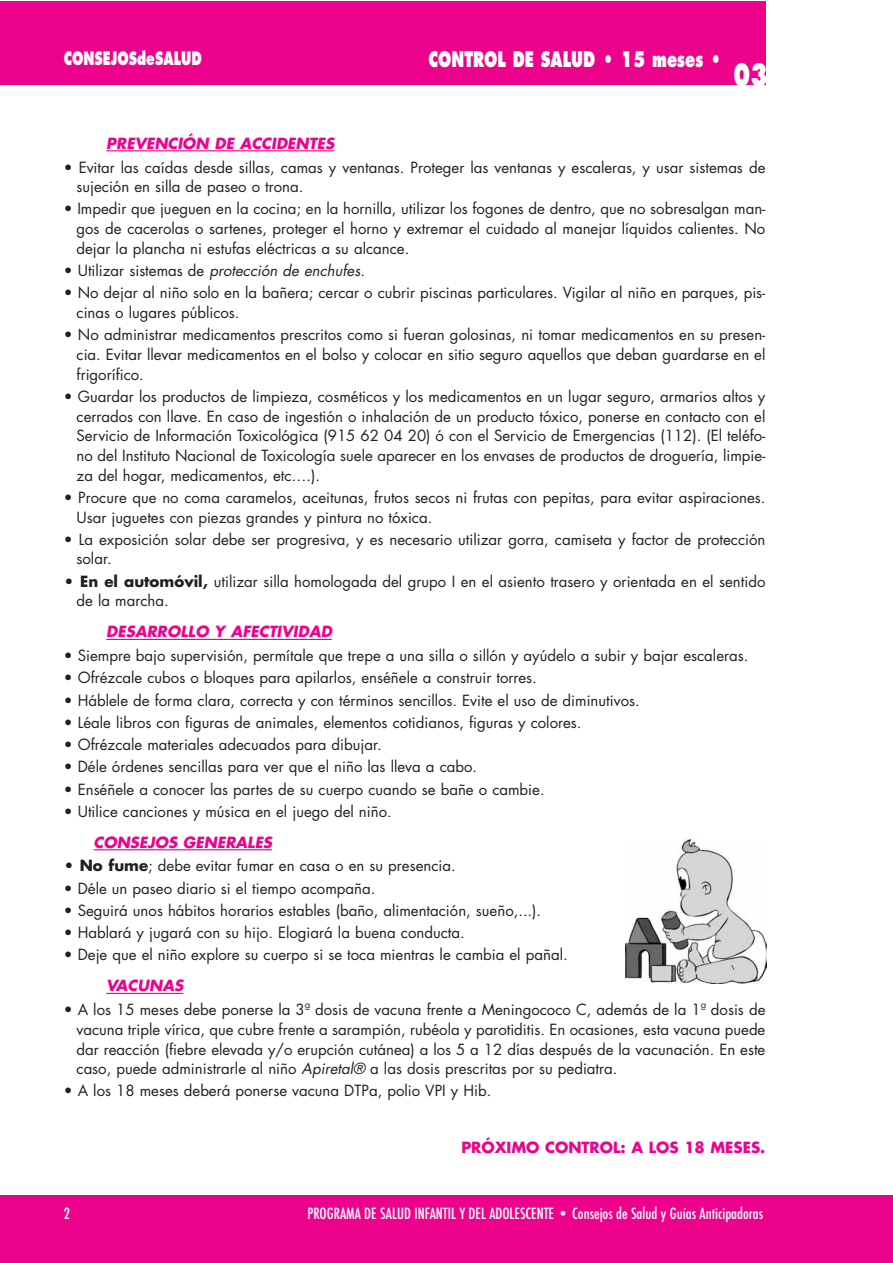
<style>
.page{position:relative;width:893px;height:1263px;background:#fff}
.page>*{position:absolute;margin:0;border:0;box-sizing:border-box;transform-origin:0 0}
.t1{font:800 30px "Futura";color:#fff;scale:.7 1}
.t2{font:800 21px "Futura";color:#fff;scale:.7 1}
.t3{font:800 18px "Futura";color:#fff;scale:.7 1}
.t4{font:15px/19.6px "Futura";color:#231f20}
.t5{font:500 condensed 15px "Futura";color:#fff}
.t6{font:italic 700 15px "Futura";color:#ed028c}
.t7{font:700 15px "Futura";color:#ed028c}
.s1{font-style:italic}
.s2{font-weight:700}
</style>
<div class="page">
<div style="left:0;top:1195px;width:892px;height:68px;background:#ed028c"></div>
<hr style="left:106px;top:150px;width:228px;height:1px;background:#ed028c">
<hr style="left:106px;top:639px;width:226px;height:1px;background:#ed028c">
<hr style="left:94px;top:849px;width:178px;height:1px;background:#ed028c">
<hr style="left:116px;top:993px;width:67px;height:1px;background:#ed028c">
<div style="left:0;top:1px;width:765px;height:84px;background:#ed028c"></div>
<img style="left:626px;top:840px;width:140px;height:144px">
<p class="t3" style="left:64px;top:50px;width:198px">CONSEJOSdeSALUD</p>
<h2 class="t2" style="left:429px;top:50px;width:421px">CONTROL DE SALUD • 15 meses •</h2>
<h1 class="t1" style="left:733px;top:62px;width:51px">03</h1>
<p class="t6" style="left:106px;top:136px;width:229px">PREVENCIÓN DE ACCIDENTES</p>
<p class="t4" style="left:77px;top:158px;width:690px;text-indent:-13px">• Evitar las caídas desde sillas, camas y ventanas. Proteger las ventanas y escaleras, y usar sistemas de sujeción en silla de paseo o trona.</p>
<p class="t4" style="left:77px;top:200px;width:690px;text-align:justify;text-indent:-13px">• Impedir que jueguen en la cocina; en la hornilla, utilizar los fogones de dentro, que no sobresalgan man&shy;gos de cacerolas o sartenes, proteger el horno y extremar el cuidado al manejar líquidos calientes. No dejar la plancha ni estufas eléctricas a su alcance.</p>
<p class="t4" style="left:64px;top:262px;width:303px">• Utilizar sistemas de <span class="s1">protección de enchufes</span>.</p>
<p class="t4" style="left:77px;top:284px;width:690px;text-indent:-13px">• No dejar al niño solo en la bañera; cercar o cubrir piscinas particulares. Vigilar al niño en parques, pis&shy;cinas o lugares públicos.</p>
<p class="t4" style="left:77px;top:326px;width:690px;text-align:justify;text-indent:-13px">• No administrar medicamentos prescritos como si fueran golosinas, ni tomar medicamentos en su presen&shy;cia. Evitar llevar medicamentos en el bolso y colocar en sitio seguro aquellos que deban guardarse en el frigorífico.</p>
<p class="t4" style="left:77px;top:388px;width:690px;text-align:justify;text-indent:-13px">• Guardar los productos de limpieza, cosméticos y los medicamentos en un lugar seguro, armarios altos y cerrados con llave. En caso de ingestión o inhalación de un producto tóxico, ponerse en contacto con el Servicio de Información Toxicológica (915 62 04 20) ó con el Servicio de Emergencias (112). (El teléfo&shy;no del Instituto Nacional de Toxicología suele aparecer en los envases de productos de droguería, limpie&shy;za del hogar, medicamentos, etc….).</p>
<p class="t4" style="left:77px;top:489px;width:690px;text-indent:-13px">• Procure que no coma caramelos, aceitunas, frutos secos ni frutas con pepitas, para evitar aspiraciones.<br>Usar juguetes con piezas grandes y pintura no tóxica.</p>
<p class="t4" style="left:77px;top:531px;width:690px;text-indent:-13px">• La exposición solar debe ser progresiva, y es necesario utilizar gorra, camiseta y factor de protección solar.</p>
<p class="t4" style="left:77px;top:573px;width:690px;text-indent:-13px"><span class="s2">• En el automóvil,</span> utilizar silla homologada del grupo I en el asiento trasero y orientada en el sentido de la marcha.</p>
<p class="t6" style="left:106px;top:625px;width:227px">DESARROLLO Y AFECTIVIDAD</p>
<p class="t4" style="left:64px;top:647px;width:686px">• Siempre bajo supervisión, permítale que trepe a una silla o sillón y ayúdelo a subir y bajar escaleras.</p>
<p class="t4" style="left:64px;top:669px;width:475px">• Ofrézcale cubos o bloques para apilarlos, enséñele a construir torres.</p>
<p class="t4" style="left:64px;top:691px;width:577px">• Háblele de forma clara, correcta y con términos sencillos. Evite el uso de diminutivos.</p>
<p class="t4" style="left:64px;top:714px;width:519px">• Léale libros con figuras de animales, elementos cotidianos, figuras y colores.</p>
<p class="t4" style="left:64px;top:736px;width:320px">• Ofrézcale materiales adecuados para dibujar.</p>
<p class="t4" style="left:64px;top:758px;width:415px">• Déle órdenes sencillas para ver que el niño las lleva a cabo.</p>
<p class="t4" style="left:64px;top:780px;width:482px">• Enséñele a conocer las partes de su cuerpo cuando se bañe o cambie.</p>
<p class="t4" style="left:64px;top:803px;width:329px">• Utilice canciones y música en el juego del niño.</p>
<p class="t6" style="left:94px;top:835px;width:180px">CONSEJOS GENERALES</p>
<p class="t4" style="left:64px;top:857px;width:393px"><span class="s2">• No fume</span>; debe evitar fumar en casa o en su presencia.</p>
<p class="t4" style="left:64px;top:880px;width:313px">• Déle un paseo diario si el tiempo acompaña.</p>
<p class="t4" style="left:64px;top:902px;width:479px">• Seguirá unos hábitos horarios estables (baño, alimentación, sueño,...).</p>
<p class="t4" style="left:64px;top:924px;width:402px">• Hablará y jugará con su hijo. Elogiará la buena conducta.</p>
<p class="t4" style="left:64px;top:946px;width:505px">• Deje que el niño explore su cuerpo si se toca mientras le cambia el pañal.</p>
<p class="t6" style="left:106px;top:979px;width:79px">VACUNAS</p>
<p class="t4" style="left:77px;top:1001px;width:690px;text-align:justify;text-indent:-13px">• A los 15 meses debe ponerse la 3ª dosis de vacuna frente a Meningococo C, además de la 1ª dosis de vacuna triple vírica, que cubre frente a sarampión, rubéola y parotiditis. En ocasiones, esta vacuna puede dar reacción (fiebre elevada y/o erupción cutánea) a los 5 a 12 días después de la vacunación. En este caso, puede administrarle al niño <span class="s1">Apiretal®</span> a las dosis prescritas por su pediatra.</p>
<p class="t4" style="left:64px;top:1082px;width:429px">• A los 18 meses deberá ponerse vacuna DTPa, polio VPI y Hib.</p>
<p class="t7" style="left:461px;top:1140px;width:306px">PRÓXIMO CONTROL: A LOS 18 MESES.</p>
<p class="t5" style="left:64px;top:1205px;width:8px">2</p>
<p class="t5" style="left:307px;top:1205px;width:457px">PROGRAMA DE SALUD INFANTIL Y DEL ADOLESCENTE • Consejos de Salud y Guías Anticipadoras</p>
</div>
